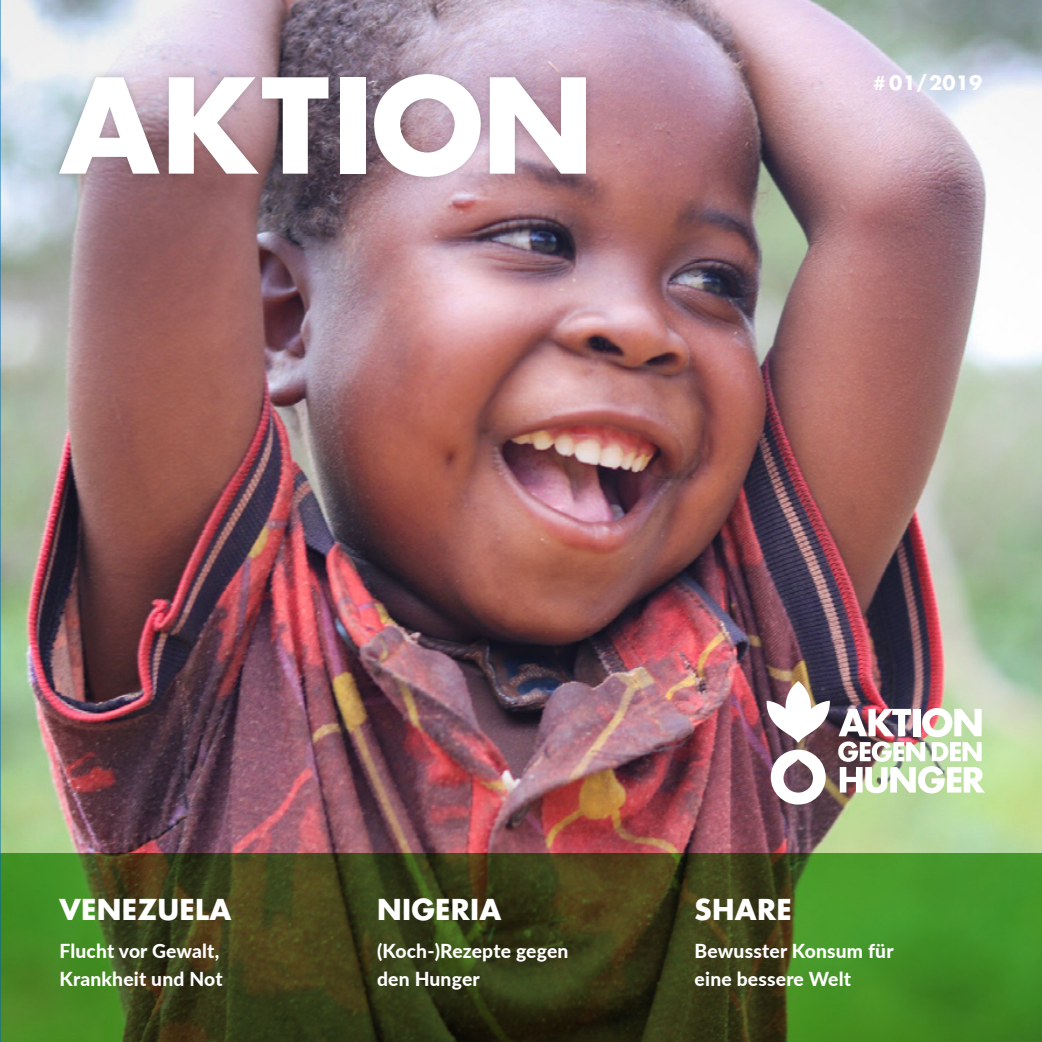
<style>
.page{position:relative;width:1042px;height:1042px;background:#fff}
.page>*{position:absolute;margin:0;border:0;box-sizing:border-box;transform-origin:0 0}
.t1{font:700 127.75px "Futura Std";letter-spacing:.01em;color:#fff}
.t2{font:700 28px "Futura Std";letter-spacing:.01em;color:#fff}
.t3{font:800 19.25px/28px "Lato";letter-spacing:.01em;color:#fff}
.t4{font:700 19.25px "Futura Std";letter-spacing:.01em;color:#fff}
</style>
<div class="page">
<img style="left:1px;top:0;width:1041px;height:853px">
<svg style="left:1px;top:853px;width:1041px;height:189px;background:#3c561c"></svg>
<hr style="left:0;top:0;width:1px;height:1042px;background:#006bb6">
<div style="left:50px;top:66px;width:545px;height:118px;background:#3a3a39;opacity:.25"></div>
<svg style="left:771px;top:749px;width:55px;height:55px"></svg>
<svg style="left:766px;top:681px;width:64px;height:61px"></svg>
<img style="left:838px;top:708px;width:147px;height:85px">
<h1 class="t1" style="left:60px;top:41px;width:536px">AKTION</h1>
<p class="t4" style="left:872px;top:70px;width:111px"># 01/2019</p>
<h2 class="t2" style="left:60px;top:890px;width:173px">VENEZUELA</h2>
<p class="t3" style="left:60px;top:935px;width:165px">Flucht vor Gewalt,<br>Krankheit und Not</p>
<h2 class="t2" style="left:377px;top:890px;width:126px">NIGERIA</h2>
<p class="t3" style="left:377px;top:935px;width:193px">(Koch-)Rezepte gegen den Hunger</p>
<h2 class="t2" style="left:694px;top:890px;width:99px">SHARE</h2>
<p class="t3" style="left:694px;top:935px;width:200px">Bewusster Konsum für eine bessere Welt</p>
</div>
